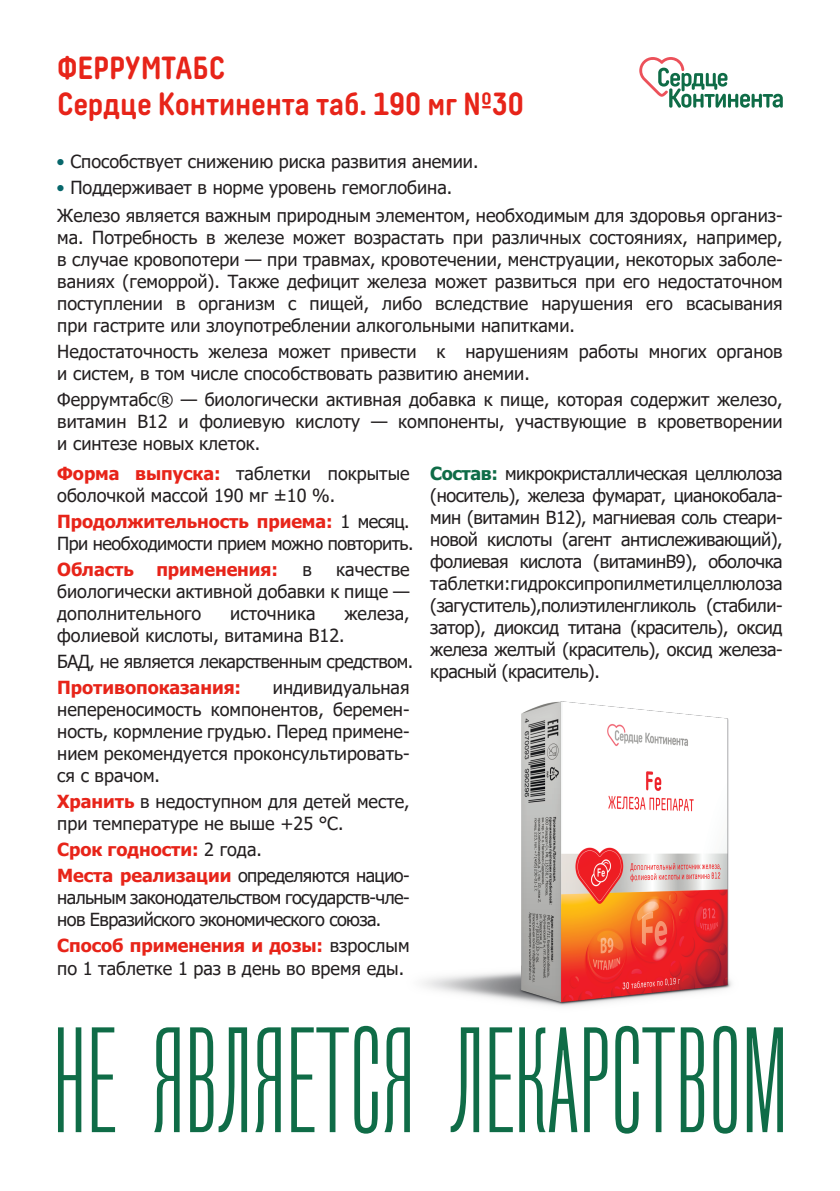
<style>
.page{position:relative;width:840px;height:1191px;background:#fff}
.page>*{position:absolute;margin:0;border:0;box-sizing:border-box;transform-origin:0 0}
.t1{font:300 149.6px "Reforma Grotesk";color:#0f6c47}
.t2{font:700 32px/36px "Decima Round A";letter-spacing:-.025em;color:#e72419}
.t3{font:18px/22px "Tahoma";color:#231f20;text-align:justify}
.t4{font:18px/22px "Tahoma";letter-spacing:-.03em;color:#231f20}
.t5{font:700 18px/26px "Tahoma";letter-spacing:-.005em;color:#e72419}
.t6{font:18px "Tahoma";letter-spacing:-.025em;color:#231f20}
.s1{color:#07676b}
.s2{font-weight:700;color:#e72419}
.s3{font-weight:700;color:#0f6c47}
.s4{font-weight:400;color:#231f20}
</style>
<div class="page">
<svg style="left:639px;top:57px;width:143px;height:51px"></svg>
<img style="left:422px;top:701px;width:310px;height:306px">
<h2 class="t2" style="left:57px;top:50px;width:469px">ФЕРРУМТАБС<br>Сердце Континента таб. 190 мг Nº30</h2>
<p class="t3" style="left:56px;top:152px;width:423px"><span class="s1">•</span> Способствует снижению риска развития анемии.</p>
<p class="t3" style="left:56px;top:178px;width:397px"><span class="s1">•</span> Поддерживает в норме уровень гемоглобина.</p>
<p class="t3" style="left:57px;top:206px;width:726px">Железо является важным природным элементом, необходимым для здоровья организ&shy;ма. Потребность в железе может возрастать при различных состояниях, например, в случае кровопотери — при травмах, кровотечении, менструации, некоторых заболе&shy;ваниях (геморрой). Также дефицит железа может развиться при его недостаточном поступлении в организм с пищей, либо вследствие нарушения его всасывания при гастрите или злоупотреблении алкогольными напитками.</p>
<p class="t3" style="left:57px;top:342px;width:726px">Недостаточность железа может привести к нарушениям работы многих органов и систем, в том числе способствовать развитию анемии.</p>
<p class="t3" style="left:57px;top:390px;width:726px">Феррумтабс® — биологически активная добавка к пище, которая содержит железо, витамин В12 и фолиевую кислоту — компоненты, участвующие в кроветворении и синтезе новых клеток.</p>
<p class="t3" style="left:57px;top:464px;width:354px"><span class="s2">Форма выпуска:</span> таблетки покрытые оболочкой массой 190 мг ±10 %.</p>
<p class="t4" style="left:57px;top:512px;width:357px"><span class="s2">Продолжительность приема:</span> 1 месяц.<br>При необходимости прием можно повторить.</p>
<p class="t5" style="left:57px;top:557px;width:222px">Область применения:</p>
<p class="t3" style="left:302px;top:560px;width:11px">в</p>
<p class="t3" style="left:430px;top:464px;width:354px"><span class="s3">Состав:</span> микрокристаллическая целлюлоза (носитель), железа фумарат, цианокобала&shy;мин (витамин В12), магниевая соль стеари&shy;новой кислоты (агент антислеживающий), фолиевая кислота (витаминВ9), оболочка таблетки:гидроксипропилметилцеллюлоза (загуститель),полиэтиленгликоль (стабили&shy;затор), диоксид титана (краситель), оксид железа желтый (краситель), оксид железа&shy;красный (краситель).</p>
<p class="t3" style="left:57px;top:560px;width:354px;text-indent:279px">качестве биологически активной добавки к пище — дополнительного</p>
<p class="t3" style="left:57px;top:604px;width:354px;text-indent:287px">железа, фолиевой кислоты, витамина В12.</p>
<p class="t6" style="left:57px;top:650px;width:357px">БАД, не является лекарственным средством.</p>
<p class="t5" style="left:57px;top:675px;width:185px">Противопоказания:</p>
<p class="t3" style="left:230px;top:604px;width:87px">источника</p>
<p class="t3" style="left:57px;top:678px;width:354px;text-indent:215px">индивидуальная непереносимость компонентов, беремен&shy;ность, кормление грудью. Перед примене&shy;нием рекомендуется проконсультировать&shy;ся с врачом.</p>
<p class="t3" style="left:57px;top:792px;width:354px"><span class="s2">Хранить</span> в недоступном для детей месте, при температуре не выше +25 °С.</p>
<p class="t5" style="left:57px;top:837px;width:354px">Срок годности: <span class="s4">2 года.<br></span>Места реализации <span class="s4">определяются нацио-</span></p>
<p class="t4" style="left:57px;top:888px;width:353px">нальным законодательством государств-чле&shy;нов Евразийского экономического союза.</p>
<p class="t3" style="left:57px;top:936px;width:353px"><span class="s2">Способ применения и дозы:</span> взрослым по 1 таблетке 1 раз в день во время еды.</p>
<h1 class="t1" style="left:53px;top:1002px;width:736px">НЕ ЯВЛЯЕТСЯ ЛЕКАРСТВОМ</h1>
</div>
